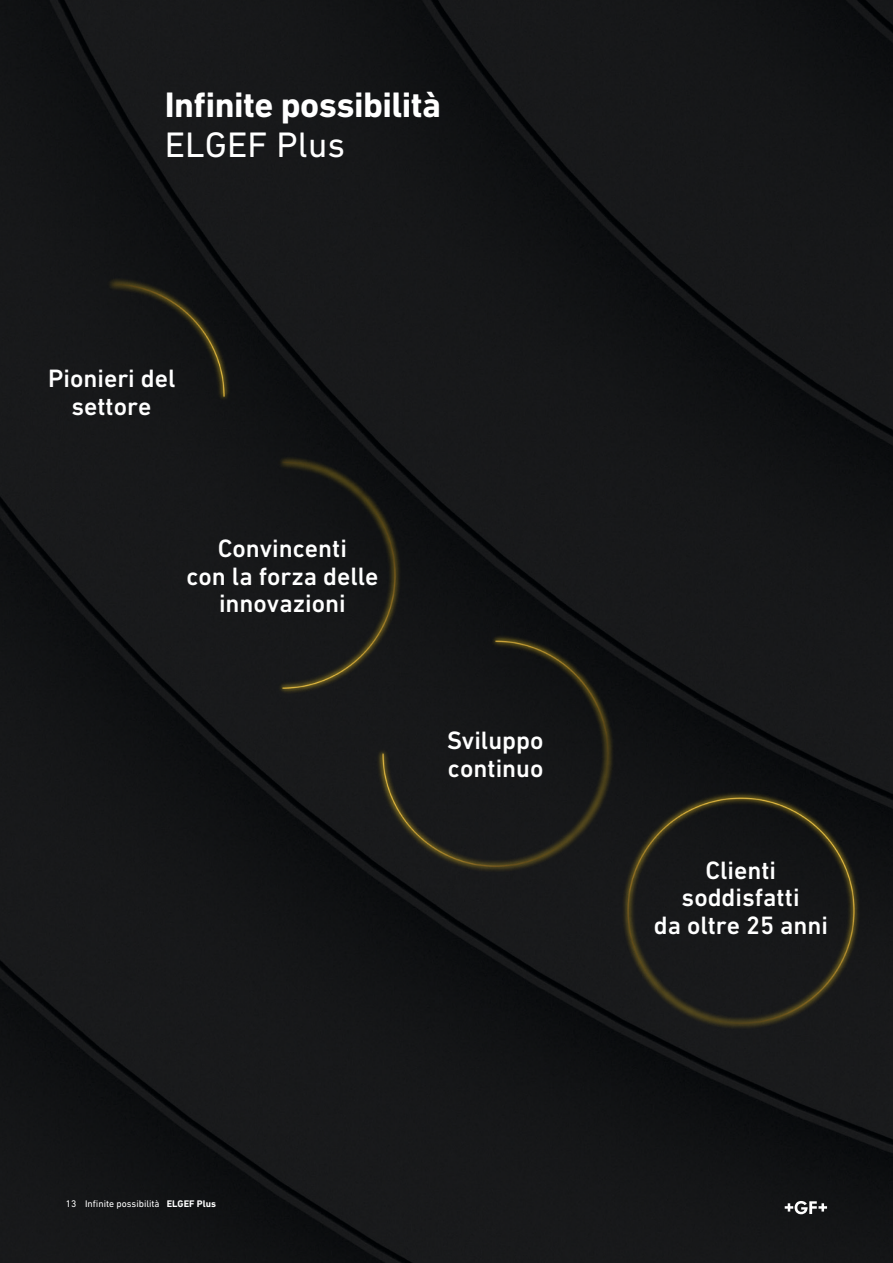
<style>
.page{position:relative;width:893px;height:1263px;background:#fff}
.page>*{position:absolute;margin:0;border:0;box-sizing:border-box;transform-origin:0 0}
.t1{font:700 36px "DIN Next W1 G";letter-spacing:-.015em;color:#fff}
.t2{font:36px "DIN Next W1 G";letter-spacing:.005em;color:#fff}
.t3{font:500 25.5px/27.8px "DIN Next W1 G";color:#fff;text-align:center}
.t4{font:9.75px "DIN Next W1 G";color:#fff}
.s1{font-weight:700}
</style>
<div class="page">
<img style="left:0;top:0;width:893px;height:1263px">
<svg style="left:785px;top:1201px;width:42px;height:13px"></svg>
<div style="left:0;top:277px;width:232px;height:240px;background:#171819"></div>
<img style="left:162px;top:455px;width:240px;height:240px">
<img style="left:376px;top:633px;width:240px;height:240px">
<img style="left:621px;top:790px;width:240px;height:240px">
<h1 class="t1" style="left:165px;top:84px;width:278px">Infinite possibilità</h1>
<h1 class="t2" style="left:165px;top:123px;width:182px">ELGEF Plus</h1>
<p class="t3" style="left:48px;top:364px;width:129px">Pionieri del settore</p>
<p class="t3" style="left:186px;top:534px;width:194px">Convincenti<br>con la forza delle innovazioni</p>
<p class="t3" style="left:447px;top:726px;width:98px;text-align:left">Sviluppo continuo</p>
<p class="t4" style="left:66px;top:1197px;width:152px">13 Infinite possibilità <span class="s1">ELGEF Plus</span></p>
<p class="t3" style="left:654px;top:856px;width:176px">Clienti soddisfatti<br>da oltre 25 anni</p>
</div>
